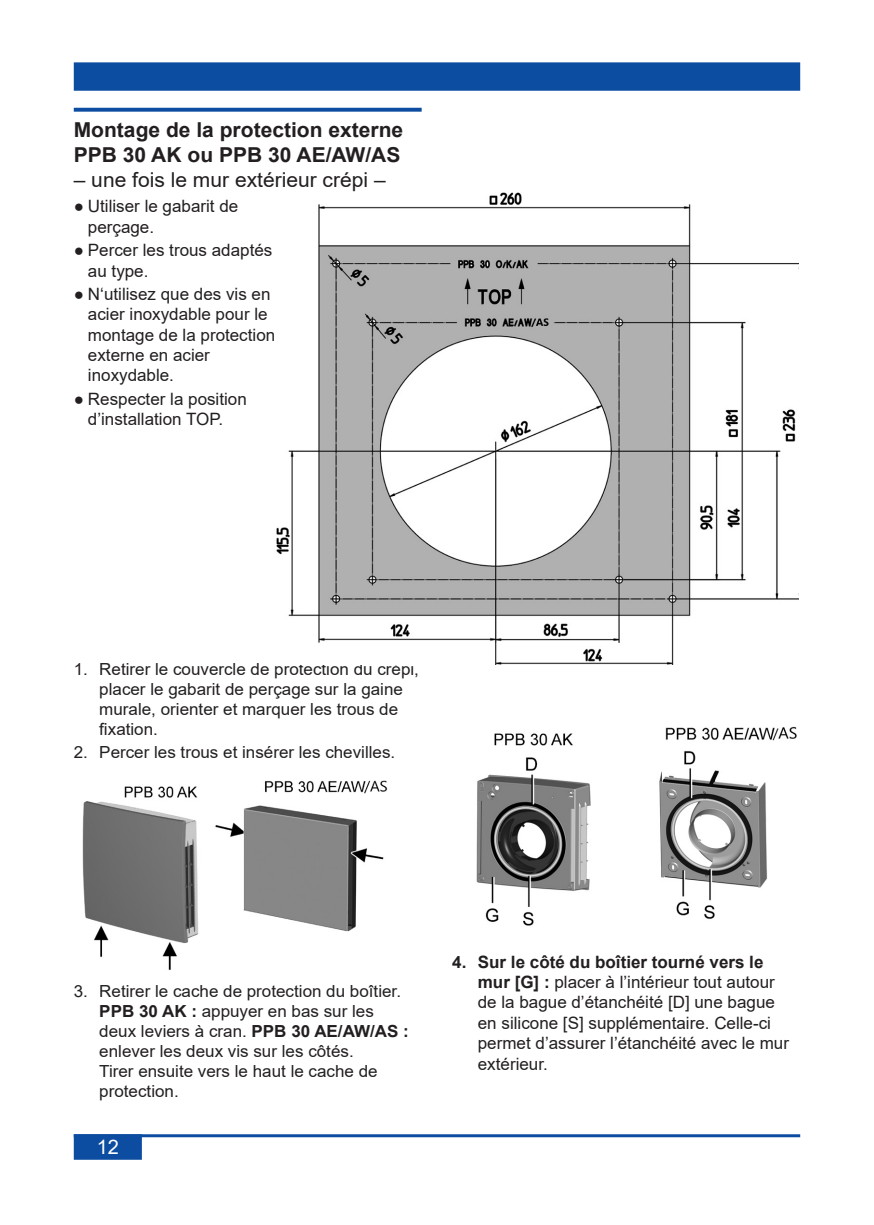
<style>
.page{position:relative;width:874px;height:1225px;background:#fff}
.page>*{position:absolute;margin:0;border:0;box-sizing:border-box;transform-origin:0 0}
.t1{font:700 20.6px/25.2px "Arial";color:#231f20}
.t2{font:20.6px "Arial";color:#231f20}
.t3{font:20px "Arial";color:#fff}
.t4{font:17px/20.4px "Arial";color:#231f20}
.t5{font:16.6px/20px "Arial";color:#231f20}
.s1{font-weight:700}
</style>
<div class="page">
<hr style="left:74px;top:1134px;width:725px;height:3px;background:#0d4da1">
<div style="left:74px;top:62px;width:725px;height:29px;background:#0d4da1;border:2px solid #0d4da1"></div>
<div style="left:75px;top:1135px;width:66px;height:23px;background:#0d4da1"></div>
<div style="left:74px;top:1134px;width:68px;height:25px;border:2px solid #0d4da1"></div>
<svg style="left:74px;top:108px;width:347px;height:4px"></svg>
<img style="left:82px;top:780px;width:306px;height:190px">
<img style="left:476px;top:726px;width:321px;height:200px">
<img style="left:276px;top:192px;width:521px;height:472px">
<p class="t1" style="left:74px;top:117px;width:331px">Montage de la protection externe<br>PPB 30 AK ou PPB 30 AE/AW/AS</p>
<p class="t2" style="left:74px;top:165px;width:313px">– une fois le mur extérieur crépi –</p>
<p class="t4" style="left:88px;top:196px;width:152px;text-indent:-14px">● Utiliser le gabarit de perçage.</p>
<p class="t4" style="left:88px;top:240px;width:186px;text-indent:-14px">● Percer les trous adaptés au type.</p>
<p class="t4" style="left:88px;top:283px;width:189px;text-indent:-14px">● N‘utilisez que des vis en acier inoxydable pour le montage de la protection externe en acier inoxydable.</p>
<p class="t4" style="left:74px;top:388px;width:174px;text-align:center">● Respecter la position d’installation TOP.</p>
<p class="t5" style="left:99px;top:659px;width:321px;text-indent:-26px">1. Retirer le couvercle de protection du crépi, placer le gabarit de perçage sur la gaine murale, orienter et marquer les trous de fixation.</p>
<p class="t5" style="left:74px;top:742px;width:323px">2. Percer les trous et insérer les chevilles.</p>
<p class="t5" style="left:99px;top:981px;width:311px;text-indent:-26px">3. Retirer le cache de protection du boîtier.<br><span class="s1">PPB 30 AK :</span> appuyer en bas sur les deux leviers à cran. <span class="s1">PPB 30 AE/AW/AS : </span>enlever les deux vis sur les côtés.<br>Tirer ensuite vers le haut le cache de protection.</p>
<p class="t3" style="left:97px;top:1133px;width:24px">12</p>
<p class="t4" style="left:477px;top:951px;width:312px;text-indent:-26px"><span class="s1">4. Sur le côté du boîtier tourné vers le mur [G] :</span> placer à l’intérieur tout autour de la bague d’étanchéité [D] une bague en silicone [S] supplémentaire. Celle-ci permet d’assurer l’étanchéité avec le mur extérieur.</p>
</div>
